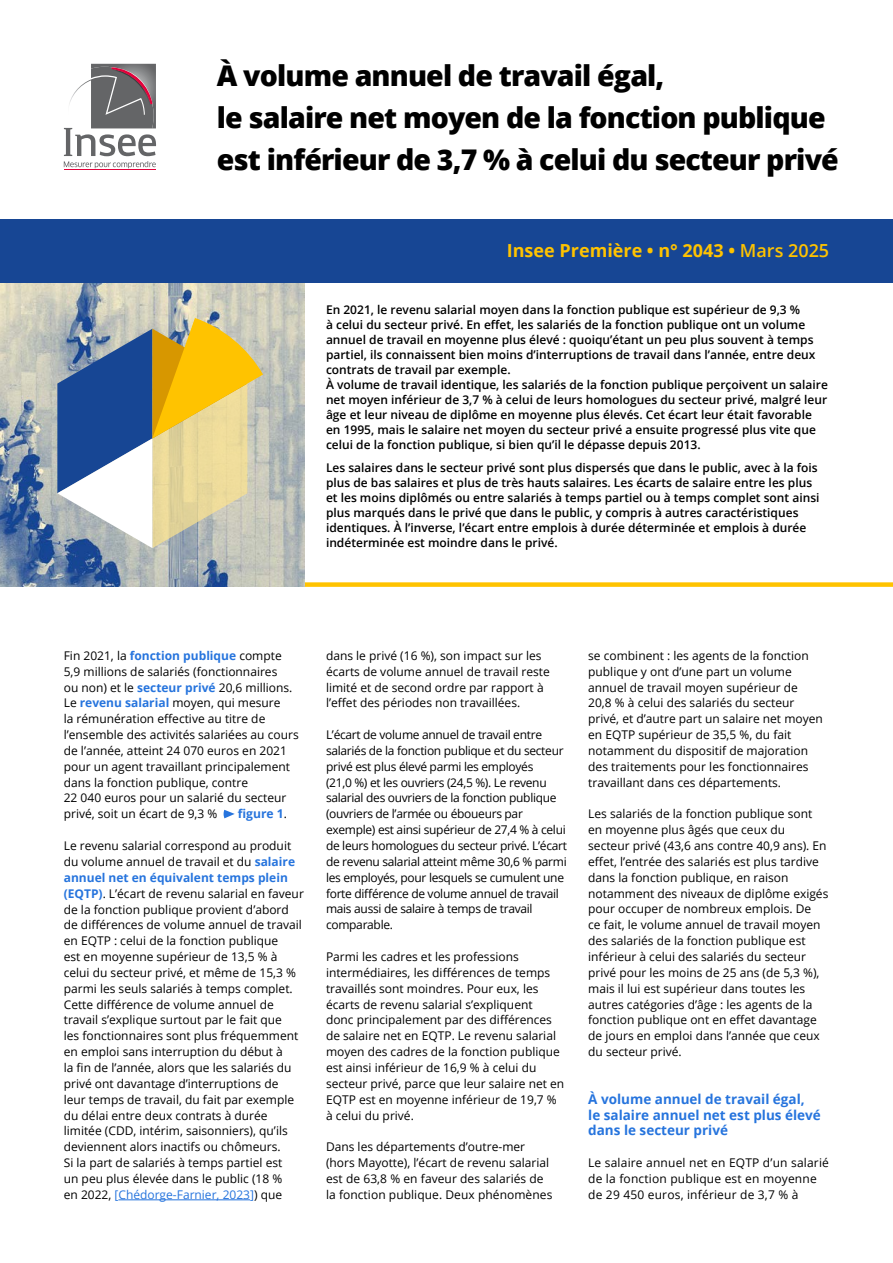
<style>
.page{position:relative;width:893px;height:1263px;background:#fff}
.page>*{position:absolute;margin:0;border:0;box-sizing:border-box;transform-origin:0 0}
.t1{font:800 28.5px/42px "Open Sans";letter-spacing:-.03em;color:#000}
.t2{font:700 18px "Open Sans";color:#ffc300}
.t3{font:700 13.5px/15.9px "Open Sans";color:#2674dd}
.t4{font:700 12.15px "Open Sans";color:#2674dd}
.t5{font:12px/15.9px "Open Sans";color:#000}
.t6{font:600 12px/15px "Open Sans";color:#000}
.t7{font:12px/15.9px "Open Sans";letter-spacing:-.025em;color:#000}
.s1{font-weight:600}
.s2{font-weight:700;color:#2674dd}
.s3{font-weight:400;font-size:12px;color:#000}
.s4{color:#2674dd}
</style>
<div class="page">
<hr style="left:64px;top:170px;width:92px;height:1px;background:#e2023b">
<svg style="left:64px;top:64px;width:92px;height:104px"></svg>
<div style="left:305px;top:582px;width:588px;height:5px;background:#ffc300"></div>
<hr style="left:118px;top:1199px;width:132px;height:1px;background:#2674dd">
<svg style="left:223px;top:810px;width:12px;height:8px"></svg>
<img style="left:0;top:282px;width:305px;height:305px">
<svg style="left:57px;top:318px;width:206px;height:230px;background:#aead93"></svg>
<div style="left:0;top:219px;width:893px;height:63px;background:#174694"></div>
<h1 class="t1" style="left:217px;top:53px;width:623px">À volume annuel de travail égal,<br>le salaire net moyen de la fonction publique est inférieur de 3,7 % à celui du secteur privé</h1>
<h2 class="t2" style="left:507px;top:238px;width:324px">Insee Première • n° 2043 • <span class="s1">Mars 2025</span></h2>
<p class="t6" style="left:326px;top:302px;width:503px">En 2021, le revenu salarial moyen dans la fonction publique est supérieur de 9,3 %<br>à celui du secteur privé. En effet, les salariés de la fonction publique ont un volume annuel de travail en moyenne plus élevé : quoiqu’étant un peu plus souvent à temps partiel, ils connaissent bien moins d’interruptions de travail dans l’année, entre deux contrats de travail par exemple.<br>À volume de travail identique, les salariés de la fonction publique perçoivent un salaire net moyen inférieur de 3,7 % à celui de leurs homologues du secteur privé, malgré leur âge et leur niveau de diplôme en moyenne plus élevés. Cet écart leur était favorable en 1995, mais le salaire net moyen du secteur privé a ensuite progressé plus vite que celui de la fonction publique, si bien qu’il le dépasse depuis 2013.</p>
<p class="t6" style="left:326px;top:460px;width:495px">Les salaires dans le secteur privé sont plus dispersés que dans le public, avec à la fois plus de bas salaires et plus de très hauts salaires. Les écarts de salaire entre les plus et les moins diplômés ou entre salariés à temps partiel ou à temps complet sont ainsi plus marqués dans le privé que dans le public, y compris à autres caractéristiques identiques. À l’inverse, l’écart entre emplois à durée déterminée et emplois à durée indéterminée est moindre dans le privé.</p>
<p class="t5" style="left:64px;top:647px;width:236px">Fin 2021, la <span class="s2">fonction publique</span> compte 5,9 millions de salariés (fonctionnaires<br>ou non) et le <span class="s2">secteur privé</span> 20,6 millions.<br>Le <span class="s2">revenu salarial</span> moyen, qui mesure<br>la rémunération effective au titre de l’ensemble des activités salariées au cours de l’année, atteint 24 070 euros en 2021 pour un agent travaillant principalement dans la fonction publique, contre<br>22 040 euros pour un salarié du secteur privé, soit un écart de 9,3 %</p>
<p class="t4" style="left:238px;top:805px;width:51px">figure 1<span class="s3">.</span></p>
<p class="t5" style="left:64px;top:837px;width:242px">Le revenu salarial correspond au produit du volume annuel de travail et du <span class="s2">salaire annuel net en équivalent temps plein (EQTP)</span>. L’écart de revenu salarial en faveur de la fonction publique provient d’abord de différences de volume annuel de travail en EQTP : celui de la fonction publique<br>est en moyenne supérieur de 13,5 % à celui du secteur privé, et même de 15,3 % parmi les seuls salariés à temps complet.<br>Cette différence de volume annuel de travail s’explique surtout par le fait que<br>les fonctionnaires sont plus fréquemment en emploi sans interruption du début à<br>la fin de l’année, alors que les salariés du privé ont davantage d’interruptions de<br>leur temps de travail, du fait par exemple du délai entre deux contrats à durée limitée (CDD, intérim, saisonniers), qu’ils deviennent alors inactifs ou chômeurs.<br>Si la part de salariés à temps partiel est<br>un peu plus élevée dans le public (18 %<br>en 2022, <span class="s4">[Chédorge-Farnier, 2023]</span>) que</p>
<p class="t5" style="left:326px;top:647px;width:225px">dans le privé (16 %), son impact sur les écarts de volume annuel de travail reste limité et de second ordre par rapport à l’effet des périodes non travaillées.</p>
<p class="t7" style="left:326px;top:726px;width:242px">L’écart de volume annuel de travail entre salariés de la fonction publique et du secteur privé est plus élevé parmi les employés<br>(21,0 %) et les ouvriers (24,5 %). Le revenu salarial des ouvriers de la fonction publique (ouvriers de l’armée ou éboueurs par exemple) est ainsi supérieur de 27,4 % à celui de leurs homologues du secteur privé. L’écart de revenu salarial atteint même 30,6 % parmi les employés, pour lesquels se cumulent une forte différence de volume annuel de travail mais aussi de salaire à temps de travail comparable.</p>
<p class="t5" style="left:326px;top:948px;width:240px">Parmi les cadres et les professions intermédiaires, les différences de temps travaillés sont moindres. Pour eux, les écarts de revenu salarial s’expliquent<br>donc principalement par des différences de salaire net en EQTP. Le revenu salarial moyen des cadres de la fonction publique est ainsi inférieur de 16,9 % à celui du secteur privé, parce que leur salaire net en EQTP est en moyenne inférieur de 19,7 % à celui du privé.</p>
<p class="t5" style="left:326px;top:1139px;width:228px">Dans les départements d’outre-mer (hors Mayotte), l’écart de revenu salarial est de 63,8 % en faveur des salariés de la fonction publique. Deux phénomènes</p>
<p class="t5" style="left:588px;top:647px;width:236px">se combinent : les agents de la fonction publique y ont d’une part un volume annuel de travail moyen supérieur de 20,8 % à celui des salariés du secteur privé, et d’autre part un salaire net moyen en EQTP supérieur de 35,5 %, du fait notamment du dispositif de majoration des traitements pour les fonctionnaires travaillant dans ces départements.</p>
<p class="t5" style="left:588px;top:806px;width:242px">Les salariés de la fonction publique sont en moyenne plus âgés que ceux du secteur privé (43,6 ans contre 40,9 ans). En effet, l’entrée des salariés est plus tardive dans la fonction publique, en raison notamment des niveaux de diplôme exigés pour occuper de nombreux emplois. De<br>ce fait, le volume annuel de travail moyen des salariés de la fonction publique est inférieur à celui des salariés du secteur privé pour les moins de 25 ans (de 5,3 %), mais il lui est supérieur dans toutes les autres catégories d’âge : les agents de la fonction publique ont en effet davantage de jours en emploi dans l’année que ceux du secteur privé.</p>
<p class="t3" style="left:588px;top:1090px;width:234px">À volume annuel de travail égal,<br>le salaire annuel net est plus élevé dans le secteur privé</p>
<p class="t5" style="left:588px;top:1154px;width:242px">Le salaire annuel net en EQTP d’un salarié de la fonction publique est en moyenne de 29 450 euros, inférieur de 3,7 % à</p>
</div>
